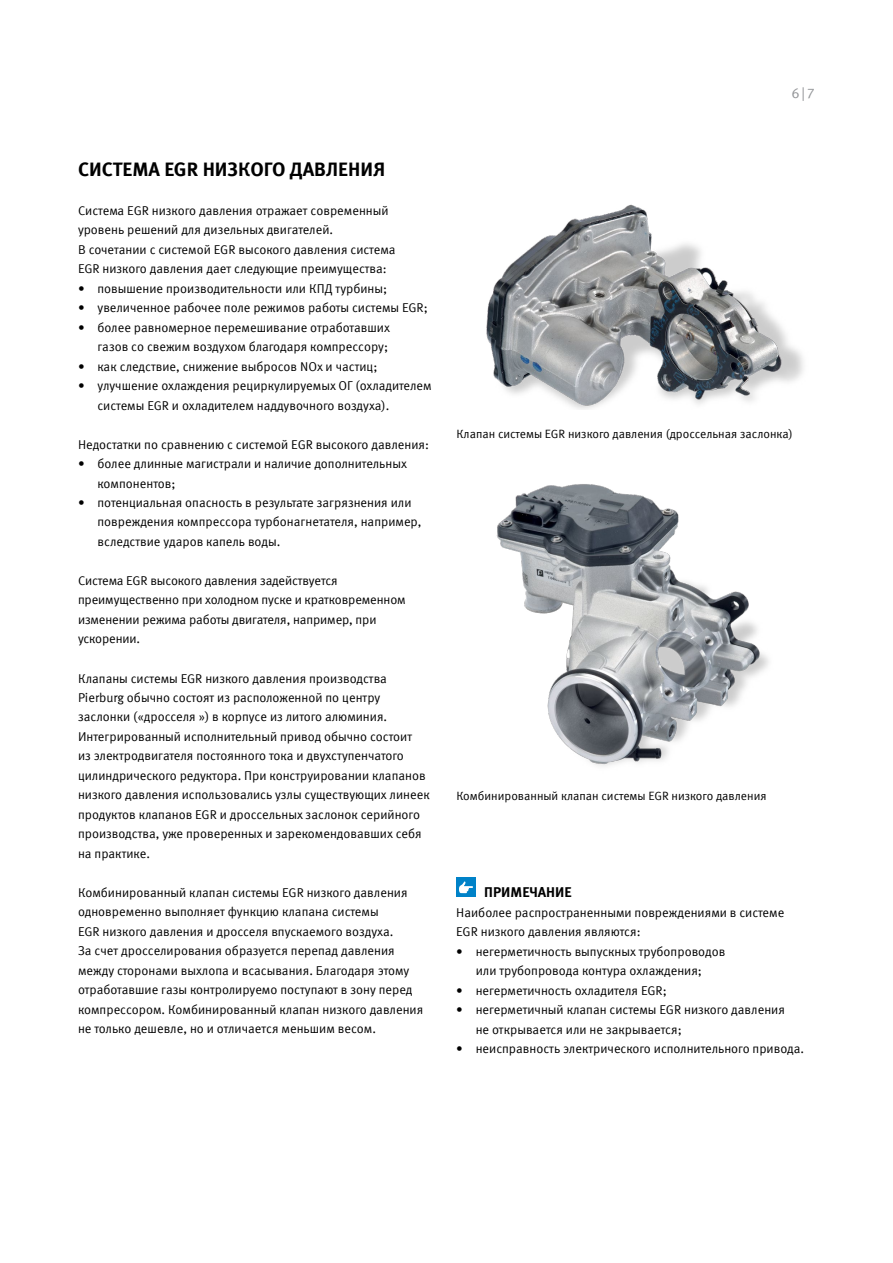
<style>
.page{position:relative;width:893px;height:1263px;background:#fff}
.page>*{position:absolute;margin:0;border:0;box-sizing:border-box;transform-origin:0 0}
.t1{font:700 19.5px "Meta Offc Pro";color:#000}
.t2{font:700 14.25px "Meta Offc Pro";color:#000}
.t3{font:14.25px "Meta Offc Pro Norm";color:#939598}
.t4{font:12.75px/19.5px "Meta Offc Pro Norm";color:#000}
.t5{font:12px "Meta Offc Pro Norm";color:#000}
</style>
<div class="page">
<img style="left:496px;top:484px;width:273px;height:282px">
<img style="left:486px;top:204px;width:317px;height:206px">
<div style="left:456px;top:878px;width:20px;height:19px;background:#0082c8"></div>
<svg style="left:459px;top:881px;width:14px;height:12px"></svg>
<h1 class="t1" style="left:78px;top:153px;width:309px">СИСТЕМА EGR НИЗКОГО ДАВЛЕНИЯ</h1>
<p class="t4" style="left:78px;top:200px;width:319px">Система EGR низкого давления отражает современный уровень решений для дизельных двигателей.<br>В сочетании с системой EGR высокого давления система EGR низкого давления дает следующие преимущества:</p>
<p class="t4" style="left:78px;top:277px;width:311px">• повышение производительности или КПД турбины;</p>
<p class="t4" style="left:78px;top:297px;width:351px">• увеличенное рабочее поле режимов работы системы EGR;</p>
<p class="t4" style="left:78px;top:316px;width:313px;text-align:right">• более равномерное перемешивание отработавших газов со свежим воздухом благодаря компрессору;</p>
<p class="t4" style="left:78px;top:355px;width:301px">• как следствие, снижение выбросов NOx и частиц;</p>
<p class="t4" style="left:97px;top:375px;width:336px;text-indent:-19px">• улучшение охлаждения рециркулируемых ОГ (охладителем системы EGR и охладителем наддувочного воздуха).</p>
<p class="t4" style="left:78px;top:433px;width:352px">Недостатки по сравнению с системой EGR высокого давления:</p>
<p class="t4" style="left:97px;top:453px;width:311px;text-indent:-19px">• более длинные магистрали и наличие дополнительных компонентов;</p>
<p class="t4" style="left:97px;top:492px;width:326px;text-indent:-19px">• потенциальная опасность в результате загрязнения или повреждения компрессора турбонагнетателя, например, вследствие ударов капель воды.</p>
<p class="t4" style="left:78px;top:570px;width:329px">Система EGR высокого давления задействуется преимущественно при холодном пуске и кратковременном изменении режима работы двигателя, например, при ускорении.</p>
<p class="t4" style="left:78px;top:667px;width:353px">Клапаны системы EGR низкого давления производства Pierburg обычно состоят из расположенной по центру заслонки («дросселя ») в корпусе из литого алюминия.<br>Интегрированный исполнительный привод обычно состоит<br>из электродвигателя постоянного тока и двухступенчатого цилиндрического редуктора. При конструировании клапанов низкого давления использовались узлы существующих линеек продуктов клапанов EGR и дроссельных заслонок серийного производства, уже проверенных и зарекомендовавших себя на практике.</p>
<p class="t4" style="left:78px;top:882px;width:347px">Комбинированный клапан системы EGR низкого давления одновременно выполняет функцию клапана системы<br>EGR низкого давления и дросселя впускаемого воздуха.<br>За счет дросселирования образуется перепад давления между сторонами выхлопа и всасывания. Благодаря этому отработавшие газы контролируемо поступают в зону перед компрессором. Комбинированный клапан низкого давления не только дешевле, но и отличается меньшим весом.</p>
<p class="t3" style="left:791px;top:82px;width:25px">6|7</p>
<p class="t5" style="left:456px;top:425px;width:338px">Клапан системы EGR низкого давления (дроссельная заслонка)</p>
<p class="t5" style="left:456px;top:786px;width:312px">Комбинированный клапан системы EGR низкого давления</p>
<p class="t2" style="left:484px;top:881px;width:89px">ПРИМЕЧАНИЕ</p>
<p class="t4" style="left:456px;top:902px;width:330px">Наиболее распространенными повреждениями в системе<br>EGR низкого давления являются:</p>
<p class="t4" style="left:456px;top:941px;width:271px;text-align:center">• негерметичность выпускных трубопроводов или трубопровода контура охлаждения;</p>
<p class="t4" style="left:456px;top:979px;width:212px">• негерметичность охладителя EGR;</p>
<p class="t4" style="left:476px;top:999px;width:311px;text-indent:-19px">• негерметичный клапан системы EGR низкого давления не открывается или не закрывается;</p>
<p class="t4" style="left:456px;top:1038px;width:349px">• неисправность электрического исполнительного привода.</p>
</div>
